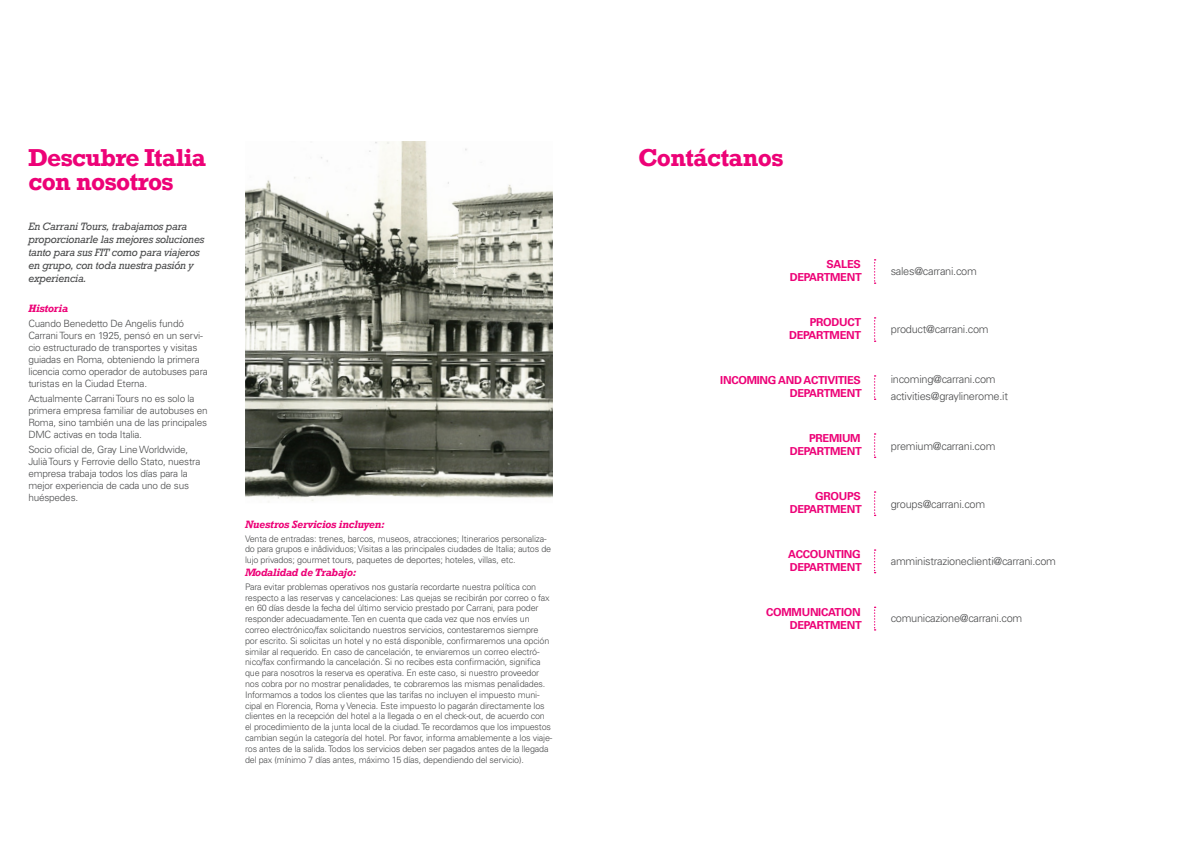
<style>
.page{position:relative;width:1191px;height:842px;background:#fff}
.page>*{position:absolute;margin:0;border:0;box-sizing:border-box;transform-origin:0 0}
.t1{font:700 23px/24px "Rockwell Nova";letter-spacing:-.025em;color:#ed0277}
.t2{font:300 11px "Univers LT Std";letter-spacing:-.025em;color:#4b4c4d}
.t3{font:700 11px/13.2px "Univers LT Std";letter-spacing:-.025em;color:#ed0277}
.t4{font:300 10px/12px "Univers LT Std";letter-spacing:-.02em;color:#4b4c4d}
.t5{font:italic 10px/13px "Rockwell Nova";letter-spacing:-.02em;color:#4b4c4d}
.t6{font:italic 700 10px "Rockwell Nova";letter-spacing:-.02em;color:#ed0277}
.t7{font:300 9px/10.8px "Univers LT Std";letter-spacing:-.02em;color:#4b4c4d}
</style>
<div class="page">
<img style="left:245px;top:141px;width:308px;height:361px">
<svg style="left:874px;top:259px;width:1px;height:25px"></svg>
<svg style="left:874px;top:317px;width:1px;height:25px"></svg>
<svg style="left:874px;top:375px;width:1px;height:25px"></svg>
<svg style="left:874px;top:433px;width:1px;height:25px"></svg>
<svg style="left:874px;top:491px;width:1px;height:25px"></svg>
<svg style="left:874px;top:607px;width:1px;height:24px"></svg>
<svg style="left:874px;top:549px;width:1px;height:24px"></svg>
<p class="t1" style="left:28px;top:145px;width:179px">Descubre Italia con nosotros</p>
<p class="t1" style="left:638px;top:145px;width:147px">Contáctanos</p>
<p class="t5" style="left:28px;top:220px;width:178px">En Carrani Tours, trabajamos para proporcionarle las mejores soluciones tanto para sus FIT como para viajeros en grupo, con toda nuestra pasión y experiencia.</p>
<p class="t3" style="left:826px;top:258px;width:36px">SALES</p>
<p class="t3" style="left:789px;top:271px;width:73px">DEPARTMENT</p>
<p class="t2" style="left:890px;top:265px;width:88px">sales@carrani.com</p>
<p class="t6" style="left:28px;top:302px;width:41px">Historia</p>
<p class="t4" style="left:28px;top:317px;width:181px">Cuando Benedetto De Angelis fundó Carrani Tours en 1925, pensó en un servi&shy;cio estructurado de transportes y visitas guiadas en Roma, obteniendo la primera licencia como operador de autobuses para turistas en la Ciudad Eterna.</p>
<p class="t4" style="left:28px;top:392px;width:181px">Actualmente Carrani Tours no es solo la primera empresa familiar de autobuses en Roma, sino también una de las principales DMC activas en toda Italia.</p>
<p class="t4" style="left:28px;top:443px;width:173px">Socio oficial de, Gray Line Worldwide, Julià Tours y Ferrovie dello Stato, nuestra empresa trabaja todos los días para la mejor experiencia de cada uno de sus huéspedes.</p>
<p class="t6" style="left:245px;top:518px;width:141px">Nuestros Servicios incluyen:</p>
<p class="t7" style="left:245px;top:533px;width:308px">Venta de entradas: trenes, barcos, museos, atracciones; Itinerarios personaliza&shy;do para grupos e inådividuos; Visitas a las principales ciudades de Italia; autos de lujo privados; gourmet tours, paquetes de deportes; hoteles, villas, etc.</p>
<p class="t6" style="left:245px;top:566px;width:113px">Modalidad de Trabajo:</p>
<p class="t7" style="left:245px;top:581px;width:309px">Para evitar problemas operativos nos gustaría recordarte nuestra política con respecto a las reservas y cancelaciones: Las quejas se recibirán por correo o fax en 60 días desde la fecha del último servicio prestado por Carrani, para poder responder adecuadamente. Ten en cuenta que cada vez que nos envíes un correo electrónico/fax solicitando nuestros servicios, contestaremos siempre por escrito. Si solicitas un hotel y no está disponible, confirmaremos una opción similar al requerido. En caso de cancelación, te enviaremos un correo electró&shy;nico/fax confirmando la cancelación. Si no recibes esta confirmación, significa que para nosotros la reserva es operativa. En este caso, si nuestro proveedor nos cobra por no mostrar penalidades, te cobraremos las mismas penalidades.<br>Informamos a todos los clientes que las tarifas no incluyen el impuesto muni&shy;cipal en Florencia, Roma y Venecia. Este impuesto lo pagarán directamente los clientes en la recepción del hotel a la llegada o en el check-out, de acuerdo con el procedimiento de la junta local de la ciudad. Te recordamos que los impuestos cambian según la categoría del hotel. Por favor, informa amablemente a los viaje&shy;ros antes de la salida. Todos los servicios deben ser pagados antes de la llegada del pax (mínimo 7 días antes, máximo 15 días, dependiendo del servicio).</p>
<p class="t3" style="left:809px;top:316px;width:53px">PRODUCT</p>
<p class="t3" style="left:789px;top:329px;width:73px">DEPARTMENT</p>
<p class="t2" style="left:891px;top:323px;width:99px">product@carrani.com</p>
<p class="t3" style="left:720px;top:374px;width:142px">INCOMING AND ACTIVITIES</p>
<p class="t3" style="left:789px;top:387px;width:73px">DEPARTMENT</p>
<p class="t3" style="left:809px;top:432px;width:53px">PREMIUM</p>
<p class="t3" style="left:789px;top:445px;width:73px">DEPARTMENT</p>
<p class="t3" style="left:789px;top:490px;width:73px;text-align:right">GROUPS<br>DEPARTMENT</p>
<p class="t3" style="left:788px;top:547px;width:75px">ACCOUNTING<br>DEPARTMENT</p>
<p class="t3" style="left:766px;top:605px;width:96px">COMMUNICATION</p>
<p class="t3" style="left:789px;top:619px;width:73px">DEPARTMENT</p>
<p class="t2" style="left:890px;top:373px;width:106px">incoming@carrani.com</p>
<p class="t2" style="left:890px;top:389px;width:119px">activities@graylinerome.it</p>
<p class="t2" style="left:891px;top:439px;width:106px">premium@carrani.com</p>
<p class="t2" style="left:890px;top:497px;width:96px">groups@carrani.com</p>
<p class="t2" style="left:890px;top:555px;width:167px">amministrazioneclienti@carrani.com</p>
<p class="t2" style="left:890px;top:612px;width:133px">comunicazione@carrani.com</p>
</div>
